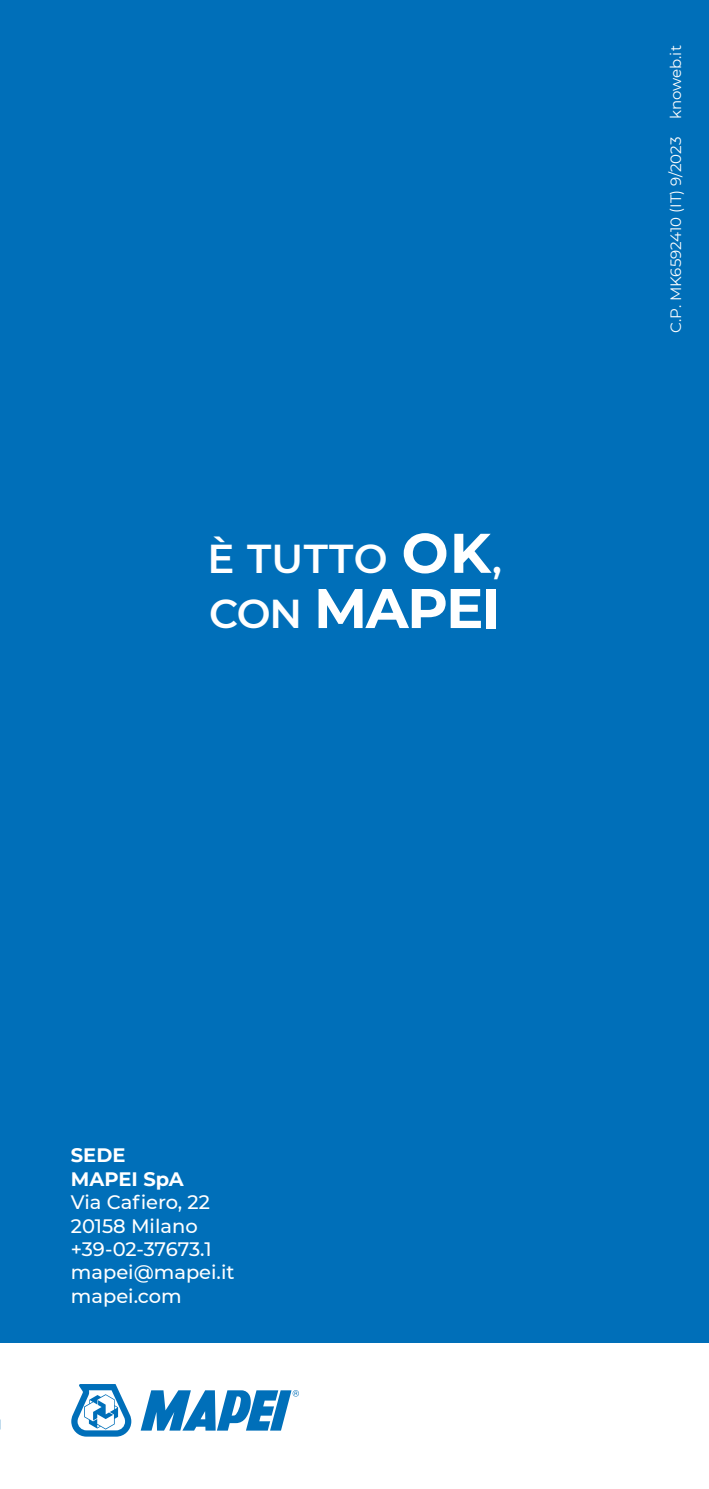
<style>
.page{position:relative;width:709px;height:1489px;background:#fff}
.page>*{position:absolute;margin:0;border:0;box-sizing:border-box;transform-origin:0 0}
.t1{font:700 55.75px "Montserrat";letter-spacing:-.025em;color:#fff}
.t2{font:600 40.25px "Montserrat";letter-spacing:.01em;color:#fff}
.t3{font:500 19.5px/23.2px "Montserrat";color:#fff}
.t4{font:700 19.5px/23.2px "Montserrat";color:#fff}
.t5{font:15px "Montserrat";color:#fff}
.s1{font-weight:700;font-size:55.75px}
.s2{font-weight:600;font-size:40.25px}
</style>
<div class="page">
<div style="left:0;top:0;width:709px;height:1355px;background:#006fb9"></div>
<div style="left:0;top:1343px;width:709px;height:145px;background:#fff"></div>
<svg style="left:71px;top:1384px;width:60px;height:52px"></svg>
<svg style="left:141px;top:1390px;width:158px;height:40px"></svg>
<h2 class="t2" style="left:207px;top:530px;width:296px">È TUTTO <span class="s1">OK</span>,</h2>
<h1 class="t1" style="left:209px;top:568px;width:293px"><span class="s2">CON</span> MAPEI</h1>
<p class="t5" style="left:665px;top:333px;width:289px;rotate:-90deg">C.P. MK6592410 (IT) 9/2023 knoweb.it</p>
<p class="t4" style="left:71px;top:1142px;width:114px">SEDE<br>MAPEI SpA</p>
<p class="t3" style="left:71px;top:1189px;width:165px">Via Cafiero, 22<br>20158 Milano +39-02-37673.1 mapei@mapei.it mapei.com</p>
</div>
